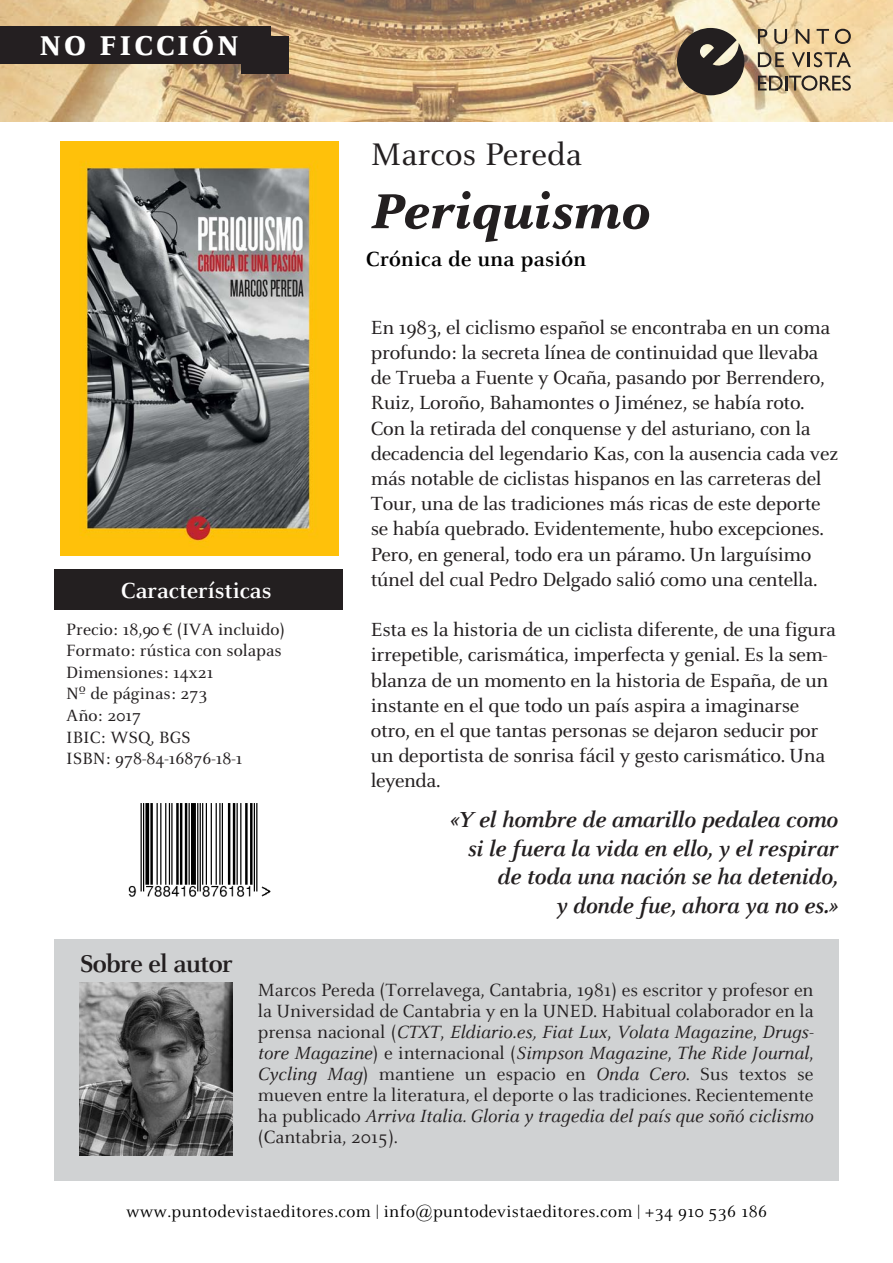
<style>
.page{position:relative;width:893px;height:1263px;background:#fff}
.page>*{position:absolute;margin:0;border:0;box-sizing:border-box;transform-origin:0 0}
.t1{font:italic 800 54px "FF Celeste Pro";color:#231f20}
.t2{font:600 34.5px "FF Celeste Pro";color:#231f20}
.t3{font:800 30px "FF Celeste Pro";letter-spacing:.1em;color:#fff}
.t4{font:700 27px "FF Celeste Pro";letter-spacing:-.025em;color:#231f20}
.t5{font:italic 700 24px/28.5px "FF Celeste Pro";letter-spacing:-.01em;color:#231f20;text-align:right}
.t6{font:700 24px "FF Celeste Pro";color:#fff}
.t7{font:700 22.5px "FF Celeste Pro";letter-spacing:.015em;color:#000}
.t8{font:600 21px/25.2px "FF Celeste Pro";letter-spacing:-.015em;color:#231f20}
.t9{font:19.5px/21px "FF Celeste Pro";color:#231f20;text-align:justify}
.t10{font:600 18px/21.6px "FF Celeste Pro";color:#231f20}
.t11{font:18px "FF Celeste Pro";letter-spacing:.02em;color:#000}
.s1{font-style:italic}
</style>
<div class="page">
<img style="left:128px;top:803px;width:142px;height:94px">
<div style="left:54px;top:939px;width:785px;height:241px;background:#d0d2d3"></div>
<div style="left:54px;top:570px;width:289px;height:40px;background:#231f20"></div>
<img style="left:80px;top:982px;width:153px;height:173px">
<img style="left:0;top:0;width:893px;height:122px">
<svg style="left:758px;top:29px;width:9px;height:15px"></svg>
<svg style="left:774px;top:29px;width:13px;height:15px"></svg>
<svg style="left:796px;top:29px;width:13px;height:15px"></svg>
<svg style="left:817px;top:29px;width:12px;height:15px"></svg>
<svg style="left:835px;top:29px;width:16px;height:15px"></svg>
<svg style="left:758px;top:52px;width:26px;height:15px"></svg>
<svg style="left:792px;top:52px;width:59px;height:15px"></svg>
<svg style="left:758px;top:75px;width:93px;height:16px"></svg>
<svg style="left:677px;top:28px;width:67px;height:67px;background:#5d554b"></svg>
<div style="left:0;top:26px;width:270px;height:38px;background:#241f21"></div>
<div style="left:241px;top:36px;width:48px;height:38px;background:#241f21"></div>
<img style="left:60px;top:141px;width:279px;height:415px">
<h3 class="t3" style="left:40px;top:26px;width:201px">NO FICCIÓN</h3>
<p class="t6" style="left:121px;top:575px;width:152px">Características</p>
<p class="t10" style="left:66px;top:618px;width:220px">Precio: 18,90 € (IVA incluido)<br>Formato: rústica con solapas<br>Dimensiones: 14x21<br>Nº de páginas: 273<br>Año: 2017<br>IBIC: WSQ, BGS<br>ISBN: 978-84-16876-18-1</p>
<p class="t4" style="left:80px;top:947px;width:155px">Sobre el autor</p>
<h2 class="t2" style="left:371px;top:133px;width:212px">Marcos Pereda</h2>
<h1 class="t1" style="left:371px;top:176px;width:280px">Periquismo</h1>
<p class="t7" style="left:366px;top:245px;width:222px">Crónica de una pasión</p>
<p class="t8" style="left:371px;top:314px;width:469px">En 1983, el ciclismo español se encontraba en un coma profundo: la secreta línea de continuidad que llevaba de Trueba a Fuente y Ocaña, pasando por Berrendero, Ruiz, Loroño, Bahamontes o Jiménez, se había roto.<br>Con la retirada del conquense y del asturiano, con la decadencia del legendario Kas, con la ausencia cada vez más notable de ciclistas hispanos en las carreteras del Tour, una de las tradiciones más ricas de este deporte se había quebrado. Evidentemente, hubo excepciones.<br>Pero, en general, todo era un páramo. Un larguísimo túnel del cual Pedro Delgado salió como una centella.</p>
<p class="t8" style="left:371px;top:617px;width:467px">Esta es la historia de un ciclista diferente, de una figura irrepetible, carismática, imperfecta y genial. Es la sem&shy;blanza de un momento en la historia de España, de un instante en el que todo un país aspira a imaginarse otro, en el que tantas personas se dejaron seducir por un deportista de sonrisa fácil y gesto carismático. Una leyenda.</p>
<p class="t5" style="left:449px;top:805px;width:390px">«Y el hombre de amarillo pedalea como si le fuera la vida en ello, y el respirar de toda una nación se ha detenido,<br>y donde fue, ahora ya no es.»</p>
<p class="t9" style="left:258px;top:979px;width:557px">Marcos Pereda (Torrelavega, Cantabria, 1981) es escritor y profesor en la Universidad de Cantabria y en la UNED. Habitual colaborador en la prensa nacional (<span class="s1">CTXT</span>, <span class="s1">Eldiario.es, Fiat Lux</span>, <span class="s1">Volata Magazine</span>, <span class="s1">Drugs&shy;tore Magazine</span>) e internacional (<span class="s1">Simpson Magazine</span>, <span class="s1">The Ride Journal</span>, <span class="s1">Cycling Mag</span>) mantiene un espacio en <span class="s1">Onda Cero</span>. Sus textos se mueven entre la literatura, el deporte o las tradiciones. Recientemente ha publicado <span class="s1">Arriva Italia. Gloria y tragedia del país que soñó ciclismo </span>(Cantabria, 2015).</p>
<p class="t11" style="left:126px;top:1200px;width:642px">www.puntodevistaeditores.com | info@puntodevistaeditores.com | +34 910 536 186</p>
</div>
